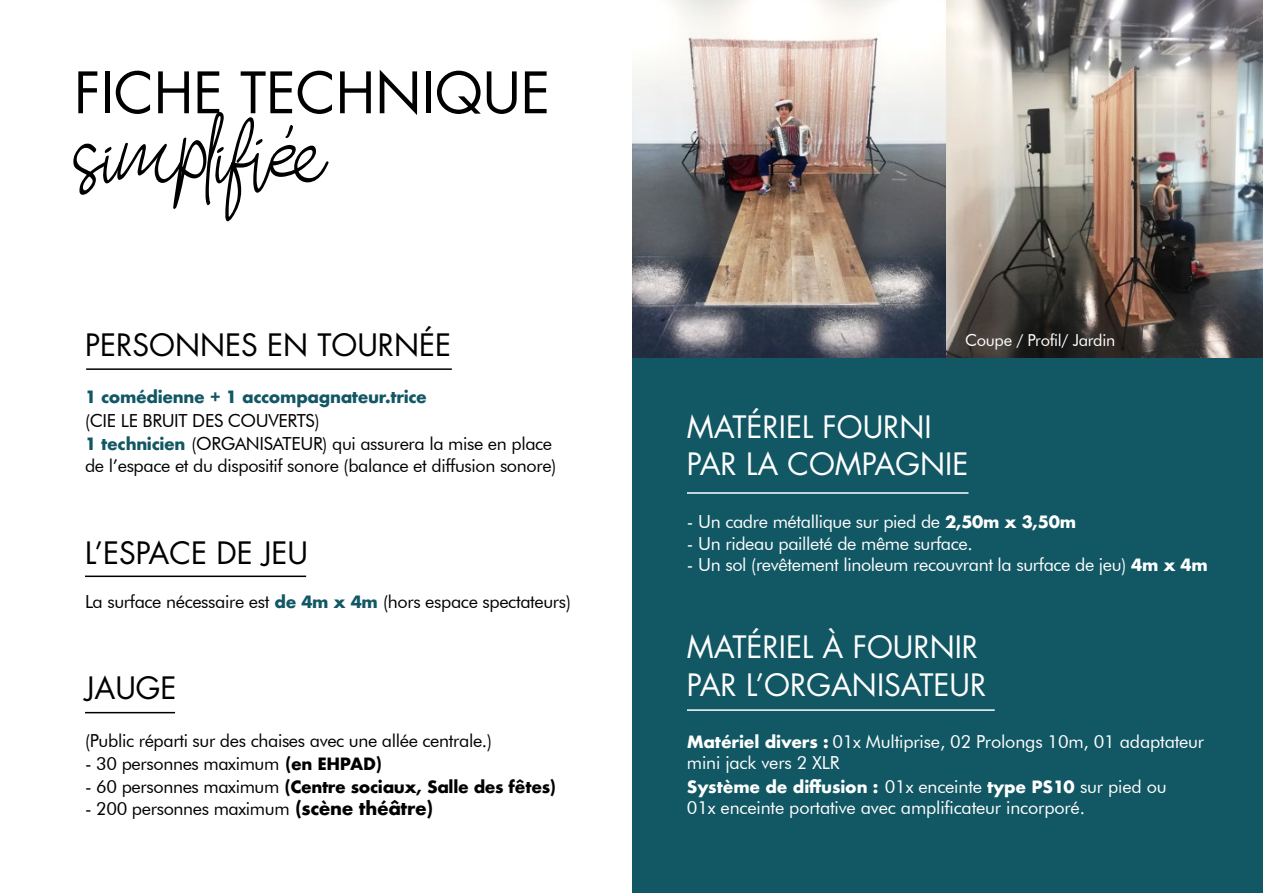
<style>
.page{position:relative;width:1263px;height:893px;background:#fff}
.page>*{position:absolute;margin:0;border:0;box-sizing:border-box;transform-origin:0 0}
.t1{font:70.5px "Ashley Pages";color:#000}
.t2{font:55.5px "Futura Std";color:#000}
.t3{font:30px/37.5px "Futura Std";color:#fff}
.t4{font:30px "Futura Std";color:#000}
.t5{font:18px/23.4px "Futura BT";letter-spacing:-.02em;color:#000}
.t6{font:18px/21.6px "Futura BT";letter-spacing:-.02em;color:#fff}
.t7{font:700 16.5px "Futura";letter-spacing:-.02em;color:#000}
.t8{font:700 16.5px "Futura";letter-spacing:-.01em;color:#fff}
.t9{font:700 16.5px "Futura";letter-spacing:-.02em;color:#115764}
.t10{font:16.5px "Futura BT";letter-spacing:-.02em;color:#fff}
.s1{font-family:"Futura";font-weight:700;font-size:16.5px;color:#115764}
.s2{font-family:"Futura";font-weight:700;font-size:16.5px}
.s3{font-family:"Futura BT";font-weight:400;font-size:18px}
.s4{font-family:"Futura";font-weight:700}
</style>
<div class="page">
<div style="left:632px;top:0;width:631px;height:893px;background:#115764"></div>
<hr style="left:86px;top:368px;width:366px;height:2px;background:#000">
<hr style="left:85px;top:576px;width:221px;height:1px;background:#000">
<hr style="left:687px;top:492px;width:281px;height:2px;background:#fff">
<hr style="left:85px;top:712px;width:90px;height:1px;background:#000">
<hr style="left:687px;top:709px;width:308px;height:2px;background:#fff">
<svg style="left:285px;top:125px;width:8px;height:13px"></svg>
<img style="left:632px;top:0;width:631px;height:357px">
<h2 class="t2" style="left:74px;top:57px;width:478px">FICHE TECHNIQUE</h2>
<h1 class="t1" style="left:74px;top:121px;width:256px">simplifiee</h1>
<h3 class="t4" style="left:85px;top:326px;width:368px">PERSONNES EN TOURNÉE</h3>
<p class="t9" style="left:85px;top:385px;width:343px">1 comédienne + 1 accompagnateur.trice</p>
<p class="t5" style="left:85px;top:408px;width:469px">(CIE LE BRUIT DES COUVERTS)<br><span class="s1">1 technicien</span> (ORGANISATEUR) qui assurera la mise en place</p>
<p class="t5" style="left:85px;top:453px;width:473px">de l’espace et du dispositif sonore (balance et diffusion sonore)</p>
<h3 class="t4" style="left:85px;top:533px;width:224px">L’ESPACE DE JEU</h3>
<p class="t5" style="left:85px;top:590px;width:487px">La surface nécessaire est <span class="s1">de 4m x 4m</span> (hors espace spectateurs)</p>
<h3 class="t4" style="left:85px;top:669px;width:93px">JAUGE</h3>
<p class="t5" style="left:85px;top:728px;width:408px">(Public réparti sur des chaises avec une allée centrale.)</p>
<p class="t5" style="left:85px;top:752px;width:298px">- 30 personnes maximum <span class="s2">(en EHPAD)</span></p>
<p class="t7" style="left:85px;top:775px;width:472px"><span class="s3">- 60 personnes maximum</span> (Centre sociaux, Salle des fêtes)</p>
<p class="t5" style="left:85px;top:797px;width:350px">- 200 personnes maximum <span class="s4">(scène théâtre)</span></p>
<p class="t10" style="left:965px;top:330px;width:151px">Coupe / Profil/ Jardin</p>
<h3 class="t3" style="left:687px;top:408px;width:283px">MATÉRIEL FOURNI<br>PAR LA COMPAGNIE</h3>
<p class="t6" style="left:687px;top:511px;width:391px">- Un cadre métallique sur pied de <span class="s2">2,50m x 3,50m</span></p>
<p class="t6" style="left:687px;top:532px;width:287px">- Un rideau pailleté de même surface.</p>
<p class="t6" style="left:687px;top:554px;width:522px">- Un sol (revêtement linoleum recouvrant la surface de jeu) <span class="s2">4m x 4m</span></p>
<h3 class="t3" style="left:687px;top:628px;width:301px">MATÉRIEL À FOURNIR<br>PAR L’ORGANISATEUR</h3>
<p class="t6" style="left:687px;top:730px;width:519px"><span class="s2">Matériel divers :</span> 01x Multiprise, 02 Prolongs 10m, 01 adaptateur mini jack vers 2 XLR</p>
<p class="t8" style="left:687px;top:774px;width:481px">Système de diffusion : <span class="s3">01x enceinte</span> type PS10 <span class="s3">sur pied ou</span></p>
<p class="t6" style="left:687px;top:797px;width:399px">01x enceinte portative avec amplificateur incorporé.</p>
</div>
